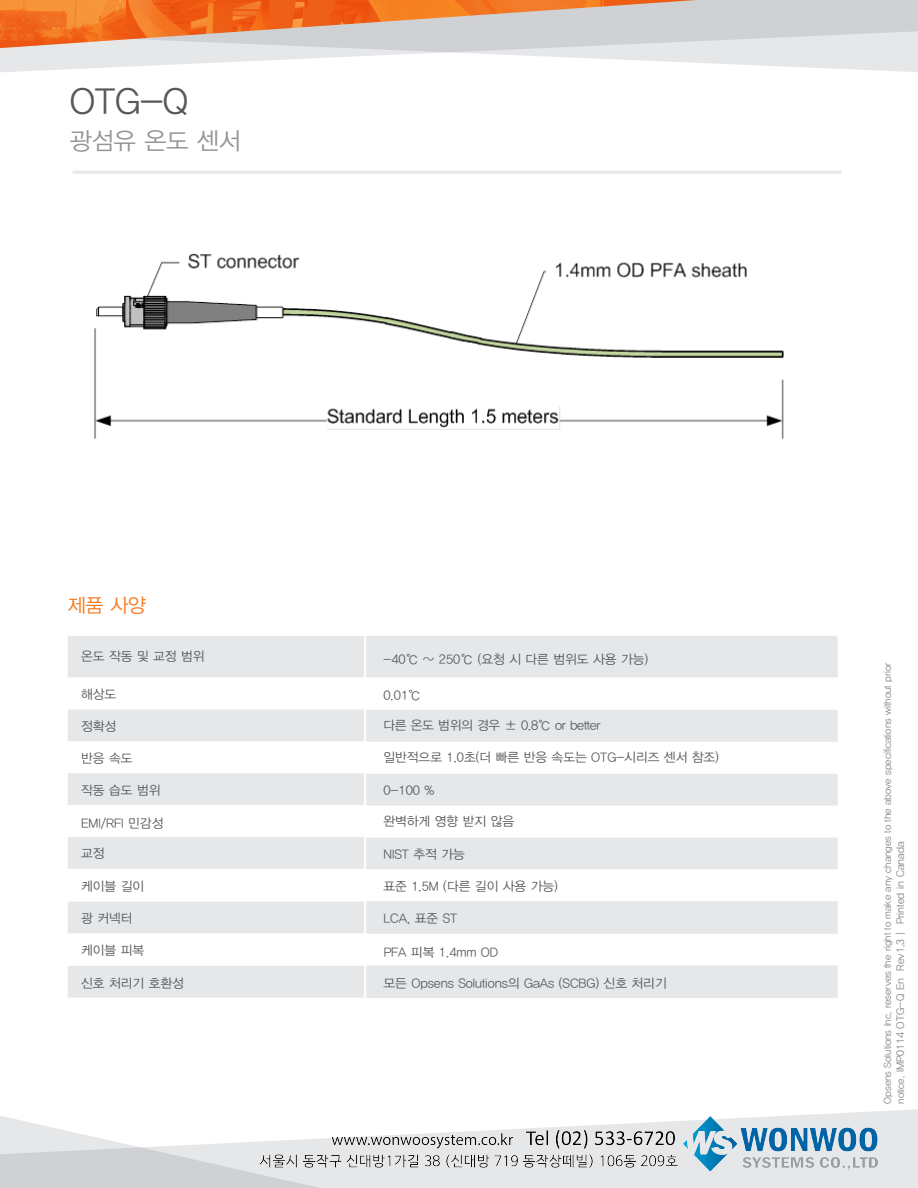
<style>
.page{position:relative;width:918px;height:1188px;background:#fff}
.page>*{position:absolute;margin:0;border:0;box-sizing:border-box;transform-origin:0 0}
.t1{font:36px "YDIYGO320";color:#57585a}
.t2{font:24px "YDIYGO320";color:#939598}
.t3{font:19.5px "YDIYGO320";color:#f47b21}
.t4{font:12.75px "YDIYGO320";color:#57585a}
.t5{font:10.5px "YDIYGO320";color:#818285}
.t6{font:9.75px "YDIYGO320";color:#818285}
.s1{font-size:9.75px}
</style>
<div class="page">
<svg style="left:320px;top:1109px;width:598px;height:79px;fill:#e6e7e9"></svg>
<svg style="left:73px;top:171px;width:769px;height:3px"></svg>
<svg style="left:0;top:0;width:918px;height:72px;fill:#e6e7e9"></svg>
<div style="left:68px;top:636px;width:770px;height:42px;background:#e6e7e9"></div>
<div style="left:68px;top:710px;width:770px;height:32px;background:#e6e7e9"></div>
<div style="left:68px;top:773px;width:770px;height:33px;background:#e6e7e9"></div>
<div style="left:68px;top:837px;width:770px;height:32px;background:#e6e7e9"></div>
<div style="left:68px;top:965px;width:770px;height:33px;background:#e6e7e9"></div>
<svg style="left:0;top:1116px;width:320px;height:72px"></svg>
<img style="left:0;top:0;width:696px;height:48px">
<div style="left:68px;top:901px;width:770px;height:33px;background:#e6e7e9"></div>
<img style="left:94px;top:253px;width:690px;height:186px">
<img style="left:260px;top:1117px;width:619px;height:57px">
<h1 class="t1" style="left:70px;top:81px;width:120px">OTG-Q</h1>
<h2 class="t2" style="left:70px;top:128px;width:173px">광섬유 온도 센서</h2>
<h3 class="t3" style="left:68px;top:595px;width:80px">제품 사양</h3>
<p class="t4" style="left:81px;top:649px;width:125px">온도 작동 및 교정 범위</p>
<p class="t4" style="left:81px;top:687px;width:37px">해상도</p>
<p class="t4" style="left:81px;top:719px;width:37px">정확성</p>
<p class="t4" style="left:81px;top:751px;width:53px">반응 속도</p>
<p class="t4" style="left:81px;top:783px;width:81px">작동 습도 범위</p>
<p class="t4" style="left:81px;top:816px;width:84px">EMI/RFI 민감성</p>
<p class="t4" style="left:81px;top:847px;width:25px">교정</p>
<p class="t4" style="left:81px;top:879px;width:65px">케이블 길이</p>
<p class="t4" style="left:81px;top:911px;width:53px">광 커넥터</p>
<p class="t4" style="left:81px;top:944px;width:65px">케이블 피복</p>
<p class="t4" style="left:81px;top:977px;width:104px">신호 처리기 호환성</p>
<p class="t4" style="left:383px;top:652px;width:266px">-40℃ ~ 250℃ (요청 시 다른 범위도 사용 가능)</p>
<p class="t4" style="left:383px;top:688px;width:39px">0.01℃</p>
<p class="t4" style="left:383px;top:719px;width:219px">다른 온도 범위의 경우 ± 0.8℃ or better</p>
<p class="t4" style="left:383px;top:751px;width:337px">일반적으로 1.0초(더 빠른 반응 속도는 OTG-시리즈 센서 참조)</p>
<p class="t4" style="left:383px;top:784px;width:52px">0-100 %</p>
<p class="t4" style="left:383px;top:814px;width:132px">완벽하게 영향 받지 않음</p>
<p class="t4" style="left:383px;top:847px;width:83px">NIST 추적 가능</p>
<p class="t4" style="left:383px;top:879px;width:176px">표준 1.5M (다른 길이 사용 가능)</p>
<p class="t4" style="left:383px;top:911px;width:75px">LCA, 표준 ST</p>
<p class="t4" style="left:383px;top:945px;width:116px">PFA 피복 1.4mm OD</p>
<p class="t4" style="left:383px;top:976px;width:285px">모든 Opsens Solutions의 GaAs (SCBG) 신호 처리기</p>
<p class="t6" style="left:882px;top:1104px;width:443px;rotate:-90deg">Opsens Solutions Inc. reserves the right to make any changes to the above specifications without prior</p>
<p class="t5" style="left:895px;top:1104px;width:264px;rotate:-90deg"><span class="s1">notice.</span> IMP0114 OTG-Q En Rev1.3 | Printed in Canada</p>
</div>
